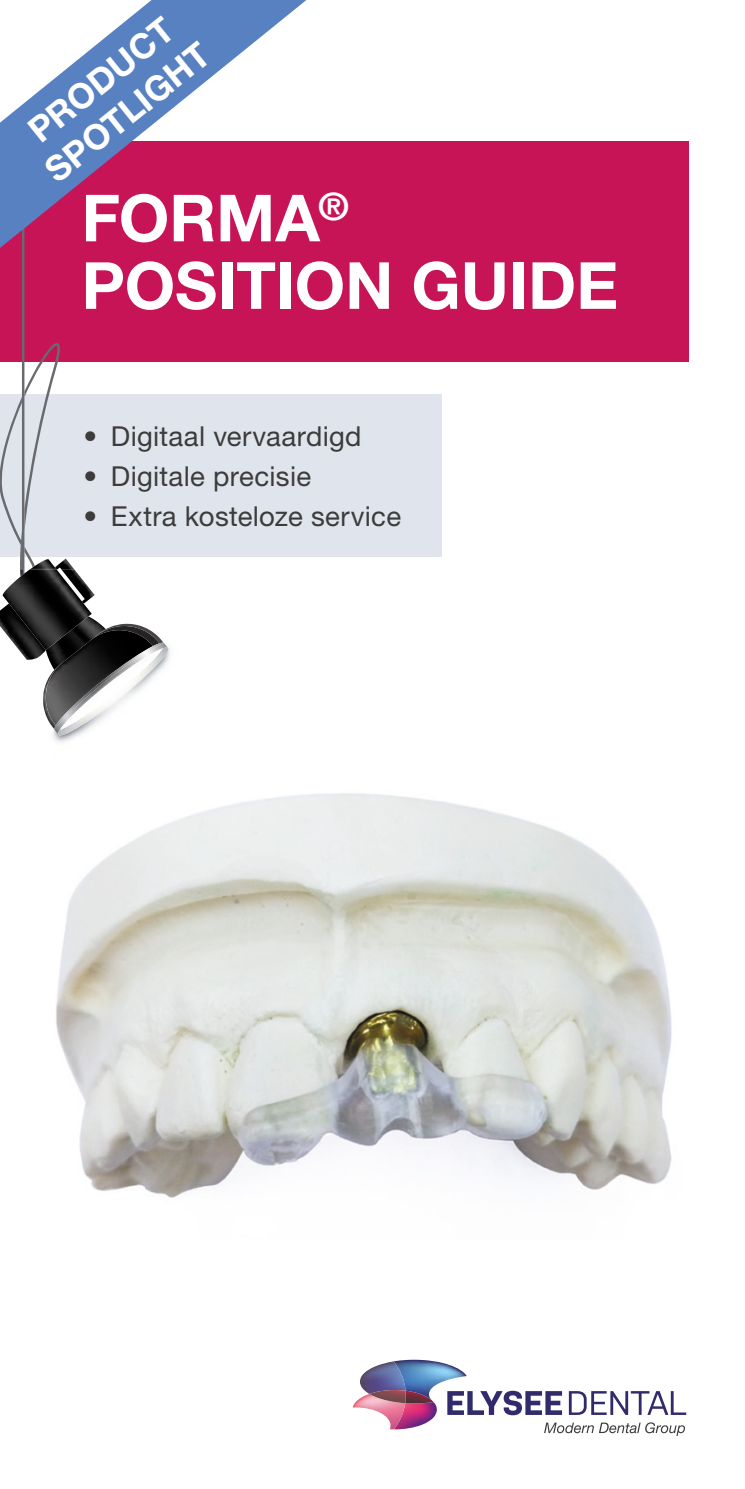
<style>
.page{position:relative;width:745px;height:1489px;background:#fff}
.page>*{position:absolute;margin:0;border:0;box-sizing:border-box;transform-origin:0 0}
.t1{font:700 65px/67.5px "Helvetica Neue LT Std";color:#fff}
.t2{font:700 35px/42px "Helvetica Neue LT Std";color:#fff;text-align:center}
.t3{font:27.5px "Helvetica Neue LT Std";letter-spacing:.01em;color:#3c3c3b}
</style>
<div class="page">
<div style="left:0;top:394px;width:441px;height:163px;background:#e0e4ec"></div>
<svg style="left:447px;top:1390px;width:114px;height:25px"></svg>
<svg style="left:568px;top:1391px;width:117px;height:23px"></svg>
<img style="left:397px;top:1359px;width:69px;height:41px">
<img style="left:405px;top:1401px;width:31px;height:28px">
<img style="left:405px;top:1389px;width:28px;height:14px">
<img style="left:360px;top:1361px;width:45px;height:32px">
<img style="left:352px;top:1393px;width:53px;height:36px">
<svg style="left:544px;top:1422px;width:140px;height:13px"></svg>
<div style="left:0;top:142px;width:687px;height:220px;background:#c71457"></div>
<img style="left:62px;top:558px;width:12px;height:11px">
<svg style="left:0;top:248px;width:62px;height:321px"></svg>
<img style="left:0;top:609px;width:39px;height:50px">
<img style="left:106px;top:623px;width:51px;height:12px">
<img style="left:92px;top:618px;width:14px;height:17px">
<img style="left:2px;top:569px;width:90px;height:81px">
<img style="left:39px;top:635px;width:131px;height:107px">
<img style="left:54px;top:643px;width:114px;height:92px">
<img style="left:58px;top:707px;width:23px;height:27px">
<img style="left:61px;top:647px;width:107px;height:86px">
<img style="left:62px;top:648px;width:101px;height:81px">
<svg style="left:0;top:0;width:306px;height:248px"></svg>
<img style="left:56px;top:793px;width:616px;height:405px">
<p class="t2" style="left:10px;top:125px;width:201px;rotate:-39deg">PRODUCT<br>SPOTLIGHT</p>
<h1 class="t1" style="left:81px;top:183px;width:538px">FORMA<sup>®<br></sup>POSITION GUIDE</h1>
<p class="t3" style="left:83px;top:419px;width:279px">• Digitaal vervaardigd</p>
<p class="t3" style="left:83px;top:459px;width:229px">• Digitale precisie</p>
<p class="t3" style="left:83px;top:499px;width:319px">• Extra kosteloze service</p>
</div>
